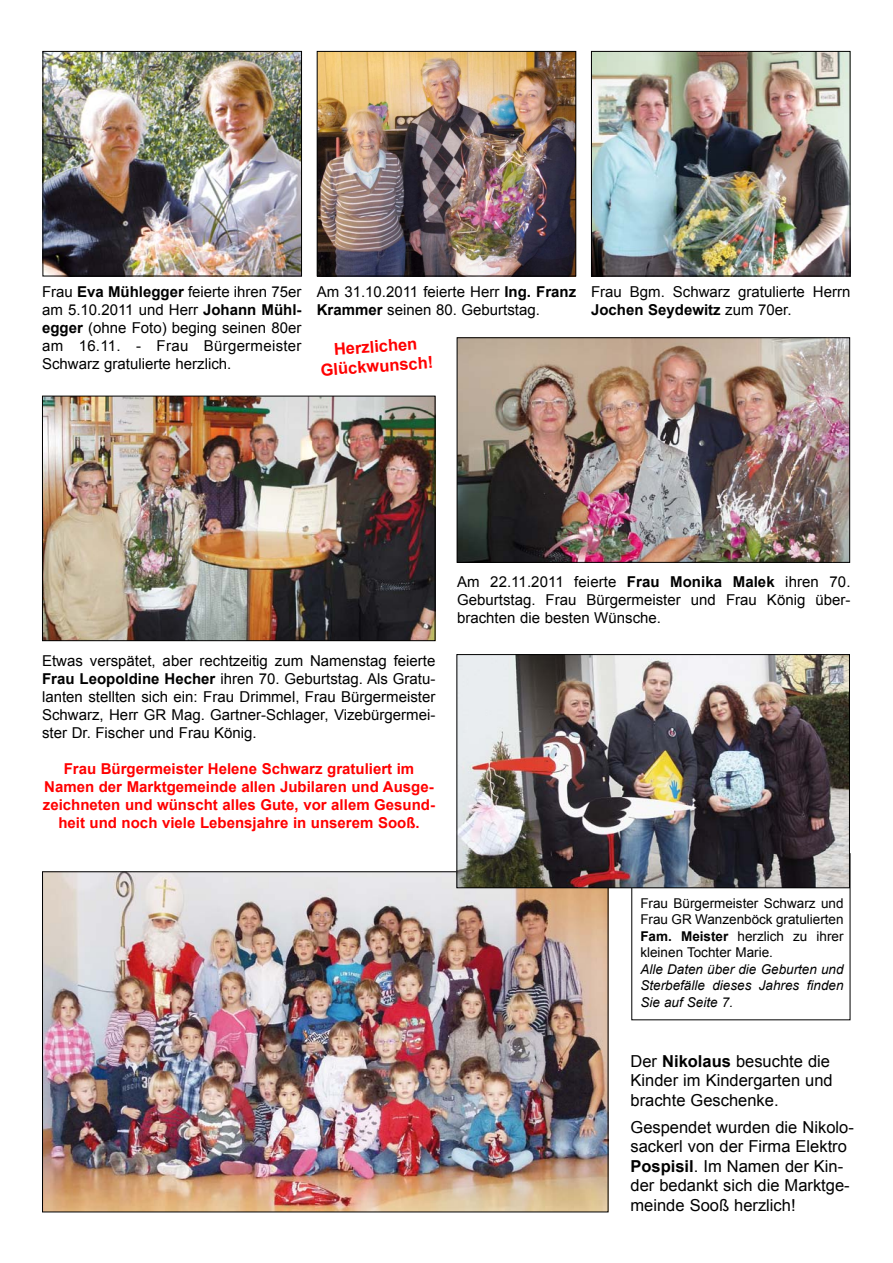
<style>
.page{position:relative;width:893px;height:1263px;background:#fff}
.page>*{position:absolute;margin:0;border:0;box-sizing:border-box;transform-origin:0 0}
.t1{font:16.5px/19.5px "Arial";color:#000}
.t2{font:700 16.5px/19.5px "Arial";color:#f00;text-align:center}
.t3{font:15px/18px "Arial";color:#000;text-align:justify}
.t4{font:700 15px/18px "Arial";color:#f00;text-align:center}
.t5{font:13.5px/16.5px "Arial";color:#000;text-align:justify}
.t6{font:italic 13.5px/16.5px "Arial";color:#000;text-align:justify}
.s1{font-weight:700}
</style>
<div class="page">
<img style="left:319px;top:53px;width:255px;height:221px">
<div style="left:317px;top:51px;width:259px;height:225px;border:1px solid #000"></div>
<img style="left:459px;top:339px;width:389px;height:222px">
<div style="left:457px;top:337px;width:393px;height:226px;border:1px solid #000"></div>
<img style="left:44px;top:398px;width:389px;height:241px">
<div style="left:42px;top:396px;width:393px;height:245px;border:1px solid #000"></div>
<img style="left:593px;top:53px;width:255px;height:221px">
<div style="left:591px;top:51px;width:259px;height:225px;border:1px solid #000"></div>
<img style="left:45px;top:53px;width:255px;height:221px">
<div style="left:43px;top:51px;width:259px;height:225px;border:1px solid #000"></div>
<img style="left:44px;top:873px;width:562px;height:337px">
<img style="left:458px;top:656px;width:390px;height:230px">
<div style="left:456px;top:654px;width:394px;height:234px;border:1px solid #000"></div>
<p class="t3" style="left:42px;top:283px;width:261px">Frau <span class="s1">Eva Mühlegger</span> feierte ihren 75er am 5.10.2011 und Herr <span class="s1">Johann Mühl&shy;egger</span> (ohne Foto) beging seinen 80er am 16.11. - Frau Bürgermeister Schwarz gratulierte herzlich.</p>
<p class="t3" style="left:317px;top:283px;width:261px">Am 31.10.2011 feierte Herr <span class="s1">Ing. Franz<br>Krammer</span> seinen 80. Geburtstag.</p>
<p class="t2" style="left:319px;top:341px;width:114px;rotate:-4deg">Herzlichen<br>Glückwunsch!</p>
<p class="t3" style="left:591px;top:283px;width:261px">Frau Bgm. Schwarz gratulierte Herrn<br><span class="s1">Jochen Seydewitz</span> zum 70er.</p>
<p class="t3" style="left:457px;top:573px;width:395px">Am 22.11.2011 feierte <span class="s1">Frau Monika Malek</span> ihren 70.<br>Geburtstag. Frau Bürgermeister und Frau König über&shy;brachten die besten Wünsche.</p>
<p class="t3" style="left:42px;top:651px;width:395px">Etwas verspätet, aber rechtzeitig zum Namenstag feierte <span class="s1">Frau Leopoldine Hecher</span> ihren 70. Geburtstag. Als Gratu&shy;lanten stellten sich ein: Frau Drimmel, Frau Bürgermeister Schwarz, Herr GR Mag. Gartner-Schlager, Vizebürgermei&shy;ster Dr. Fischer und Frau König.</p>
<p class="t4" style="left:43px;top:760px;width:394px">Frau Bürgermeister Helene Schwarz gratuliert im Namen der Marktgemeinde allen Jubilaren und Ausge&shy;zeichneten und wünscht alles Gute, vor allem Gesund&shy;heit und noch viele Lebensjahre in unserem Sooß.</p>
<p class="t5" style="left:640px;top:895px;width:205px">Frau Bürgermeister Schwarz und Frau GR Wanzenböck gratulierten <span class="s1">Fam. Meister</span> herzlich zu ihrer kleinen Tochter Marie.</p>
<p class="t6" style="left:640px;top:961px;width:205px">Alle Daten über die Geburten und Sterbefälle dieses Jahres finden Sie auf Seite 7.</p>
<p class="t1" style="left:630px;top:1051px;width:204px">Der <span class="s1">Nikolaus</span> besuchte die<br>Kinder im Kindergarten und brachte Geschenke.</p>
<p class="t1" style="left:630px;top:1117px;width:225px">Gespendet wurden die Nikolo&shy;sackerl von der Firma Elektro<br><span class="s1">Pospisil</span>. Im Namen der Kin&shy;der bedankt sich die Marktge&shy;meinde Sooß herzlich!</p>
</div>
